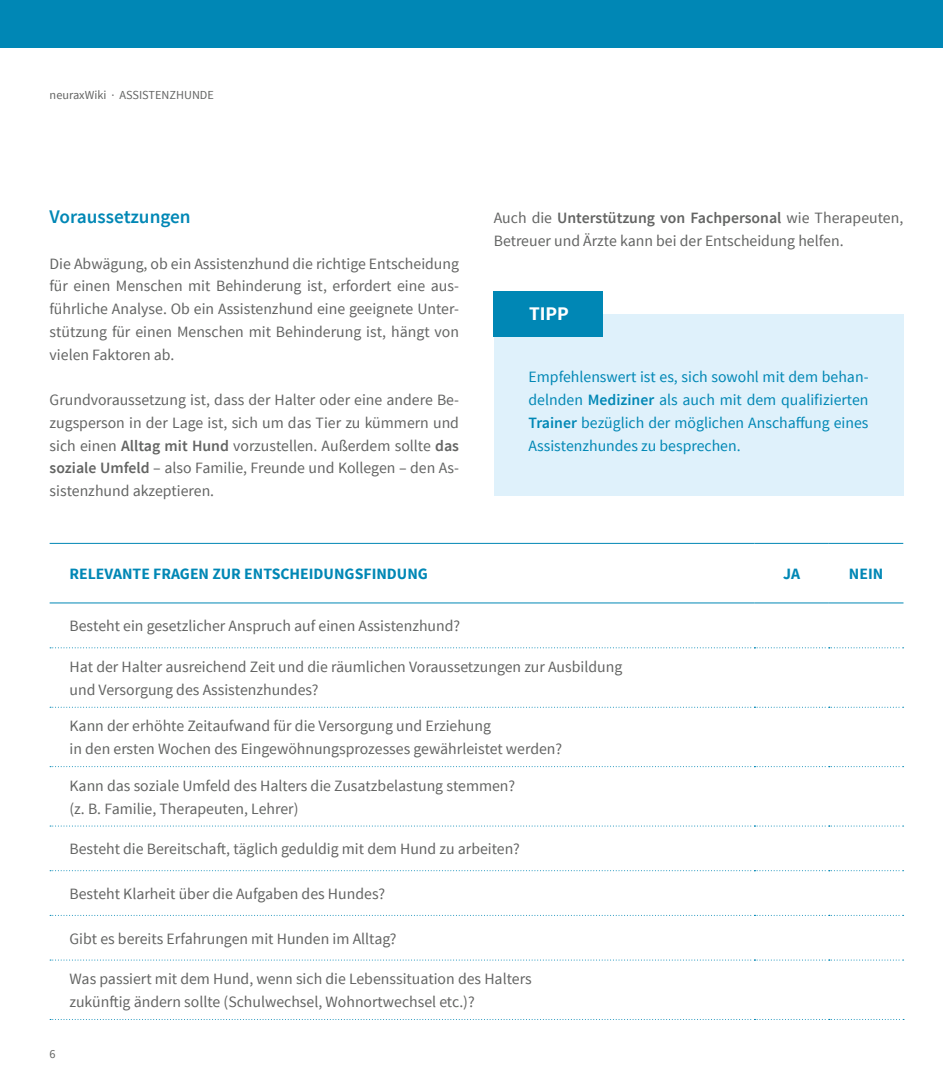
<style>
.page{position:relative;width:943px;height:1092px;background:#fff}
.page>*{position:absolute;margin:0;border:0;box-sizing:border-box;transform-origin:0 0}
.t1{font:600 19.25px "Source Sans Pro";color:#0087b5}
.t2{font:700 19.25px "Source Sans Pro";color:#fff}
.t3{font:15.75px/22.8px "Source Sans Pro";color:#636463}
.t4{font:15.75px/22.8px "Source Sans Pro";color:#0087b5;text-align:justify}
.t5{font:700 15.75px "Source Sans Pro";color:#0087b5}
.t6{font:12.25px "Source Sans Pro";color:#636463}
.s1{font-weight:600}
</style>
<div class="page">
<div style="left:494px;top:314px;width:409px;height:182px;background:#dff1fb"></div>
<div style="left:494px;top:291px;width:109px;height:46px;background:#0087b5"></div>
<div style="left:0;top:0;width:943px;height:47px;background:#0087b5"></div>
<svg style="left:50px;top:603px;width:853px;height:358px"></svg>
<hr style="left:754px;top:603px;width:1px;height:44px;background:#fff">
<hr style="left:828px;top:603px;width:1px;height:44px;background:#fff">
<hr style="left:754px;top:648px;width:1px;height:58px;background:#fff">
<hr style="left:828px;top:648px;width:1px;height:58px;background:#fff">
<hr style="left:754px;top:707px;width:1px;height:59px;background:#fff">
<hr style="left:828px;top:707px;width:1px;height:59px;background:#fff">
<hr style="left:754px;top:767px;width:1px;height:58px;background:#fff">
<hr style="left:828px;top:767px;width:1px;height:58px;background:#fff">
<hr style="left:754px;top:826px;width:1px;height:44px;background:#fff">
<hr style="left:828px;top:826px;width:1px;height:44px;background:#fff">
<hr style="left:754px;top:871px;width:1px;height:43px;background:#fff">
<hr style="left:828px;top:871px;width:1px;height:43px;background:#fff">
<hr style="left:754px;top:915px;width:1px;height:44px;background:#fff">
<hr style="left:828px;top:915px;width:1px;height:44px;background:#fff">
<hr style="left:754px;top:960px;width:1px;height:58px;background:#fff">
<hr style="left:828px;top:960px;width:1px;height:58px;background:#fff">
<hr style="left:50px;top:543px;width:704px;height:1px;background:#0087b5">
<hr style="left:754px;top:543px;width:74px;height:1px;background:#0087b5">
<hr style="left:828px;top:543px;width:75px;height:1px;background:#0087b5">
<hr style="left:50px;top:602px;width:704px;height:1px;background:#0087b5">
<hr style="left:754px;top:602px;width:74px;height:1px;background:#0087b5">
<hr style="left:828px;top:602px;width:75px;height:1px;background:#0087b5">
<svg style="left:50px;top:647px;width:853px;height:1px"></svg>
<svg style="left:50px;top:706px;width:853px;height:1px"></svg>
<svg style="left:50px;top:766px;width:853px;height:1px"></svg>
<svg style="left:50px;top:825px;width:853px;height:1px"></svg>
<svg style="left:50px;top:870px;width:853px;height:1px"></svg>
<svg style="left:50px;top:914px;width:853px;height:1px"></svg>
<svg style="left:50px;top:959px;width:853px;height:1px"></svg>
<p class="t6" style="left:50px;top:87px;width:166px">neuraxWiki · ASSISTENZHUNDE</p>
<p class="t1" style="left:50px;top:204px;width:143px">Voraussetzungen</p>
<p class="t3" style="left:50px;top:252px;width:411px;text-align:justify">Die Abwägung, ob ein Assistenzhund die richtige Entscheidung für einen Menschen mit Behinderung ist, erfordert eine aus&shy;führliche Analyse. Ob ein Assistenzhund eine geeignete Unter&shy;stützung für einen Menschen mit Behinderung ist, hängt von vielen Faktoren ab.</p>
<p class="t3" style="left:50px;top:389px;width:411px;text-align:justify">Grundvoraussetzung ist, dass der Halter oder eine andere Be&shy;zugsperson in der Lage ist, sich um das Tier zu kümmern und sich einen <span class="s1">Alltag mit Hund</span> vorzustellen. Außerdem sollte <span class="s1">das soziale Umfeld</span> – also Familie, Freunde und Kollegen – den As&shy;sistenzhund akzeptieren.</p>
<p class="t3" style="left:494px;top:207px;width:411px">Auch die <span class="s1">Unterstützung von Fachpersonal</span> wie Therapeuten,<br>Betreuer und Ärzte kann bei der Entscheidung helfen.</p>
<p class="t2" style="left:529px;top:302px;width:41px">TIPP</p>
<p class="t4" style="left:528px;top:366px;width:341px">Empfehlenswert ist es, sich sowohl mit dem behan&shy;delnden <span class="s1">Mediziner</span> als auch mit dem qualifizierten <span class="s1">Trainer</span> bezüglich der möglichen Anschaffung eines Assistenzhundes zu besprechen.</p>
<p class="t5" style="left:69px;top:563px;width:360px">RELEVANTE FRAGEN ZUR ENTSCHEIDUNGSFINDUNG</p>
<p class="t5" style="left:783px;top:563px;width:19px">JA</p>
<p class="t5" style="left:848px;top:563px;width:36px">NEIN</p>
<p class="t3" style="left:69px;top:615px;width:392px">Besteht ein gesetzlicher Anspruch auf einen Assistenzhund?</p>
<p class="t3" style="left:69px;top:655px;width:554px">Hat der Halter ausreichend Zeit und die räumlichen Voraussetzungen zur Ausbildung und Versorgung des Assistenzhundes?</p>
<p class="t3" style="left:69px;top:715px;width:494px">Kann der erhöhte Zeitaufwand für die Versorgung und Erziehung<br>in den ersten Wochen des Eingewöhnungsprozesses gewährleistet werden?</p>
<p class="t3" style="left:69px;top:774px;width:447px">Kann das soziale Umfeld des Halters die Zusatzbelastung stemmen? (z. B. Familie, Therapeuten, Lehrer)</p>
<p class="t3" style="left:69px;top:837px;width:452px">Besteht die Bereitschaft, täglich geduldig mit dem Hund zu arbeiten?</p>
<p class="t3" style="left:69px;top:882px;width:317px">Besteht Klarheit über die Aufgaben des Hundes?</p>
<p class="t3" style="left:69px;top:927px;width:328px">Gibt es bereits Erfahrungen mit Hunden im Alltag?</p>
<p class="t3" style="left:69px;top:967px;width:463px">Was passiert mit dem Hund, wenn sich die Lebenssituation des Halters zukünftig ändern sollte (Schulwechsel, Wohnortwechsel etc.)?</p>
<p class="t6" style="left:50px;top:1045px;width:8px">6</p>
</div>
